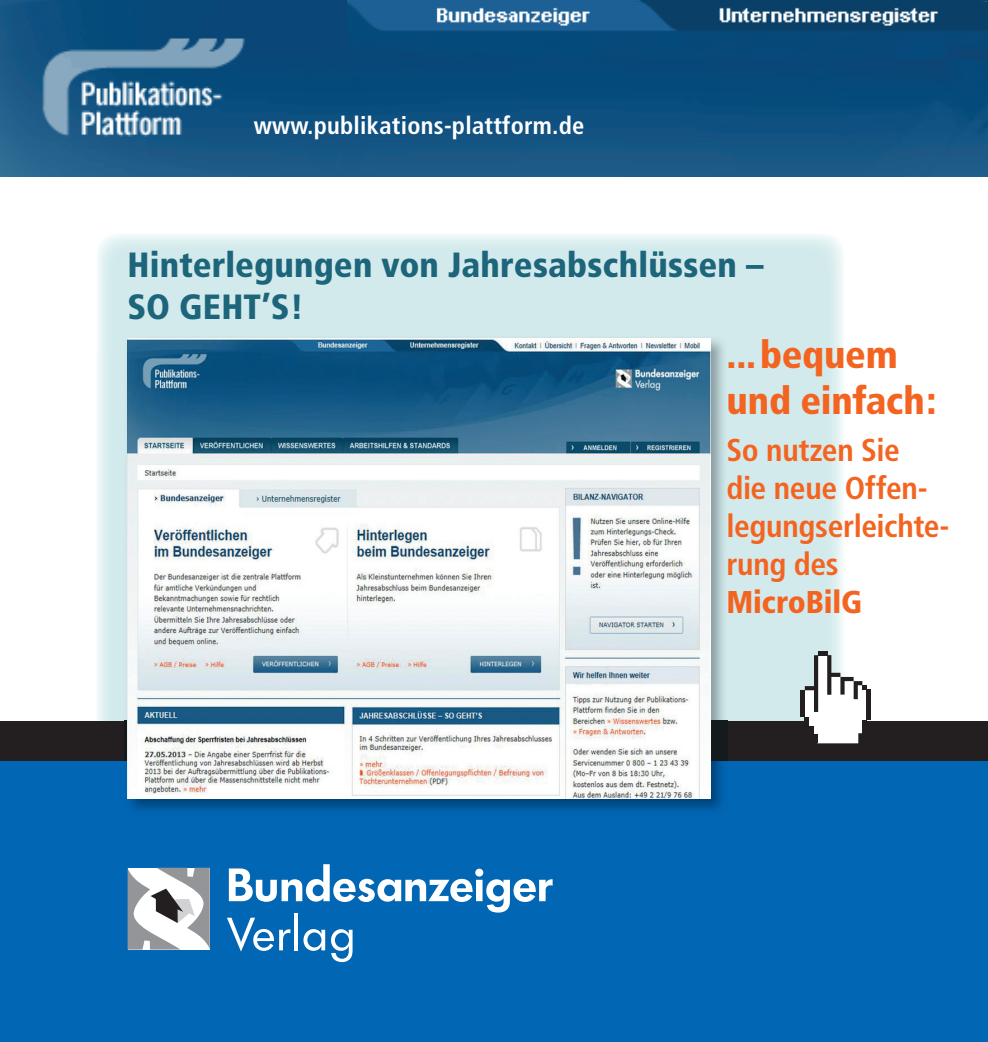
<style>
.page{position:relative;width:988px;height:1042px;background:#fff}
.page>*{position:absolute;margin:0;border:0;box-sizing:border-box;transform-origin:0 0}
.t1{font:900 condensed 38.5px/46.2px "Frutiger";letter-spacing:-.005em;color:#f36421}
.t2{font:900 condensed 35px/42px "Frutiger";letter-spacing:.005em;color:#1c657b}
.t3{font:700 condensed 31.5px/37.8px "Frutiger";letter-spacing:-.01em;color:#f36421}
.t4{font:700 condensed 24.5px "Frutiger";letter-spacing:.01em;color:#fff}
.s1{font-weight:900}
</style>
<div class="page">
<img style="left:96px;top:354px;width:29px;height:367px">
<div style="left:727px;top:354px;width:116px;height:367px;background:#d3eaec"></div>
<div style="left:0;top:760px;width:987px;height:282px;background:#0166b3"></div>
<svg style="left:227px;top:864px;width:325px;height:98px"></svg>
<svg style="left:127px;top:867px;width:83px;height:82px;background:#bec0c3"></svg>
<div style="left:0;top:721px;width:987px;height:39px;background:#231f20"></div>
<img style="left:0;top:0;width:987px;height:176px">
<img style="left:348px;top:27px;width:639px;height:32px">
<img style="left:125px;top:336px;width:602px;height:474px">
<img style="left:127px;top:339px;width:583px;height:459px">
<hr style="left:800px;top:690px;width:4px;height:27px;background:#231f20">
<hr style="left:866px;top:689px;width:4px;height:31px;background:#231f20">
<svg style="left:802px;top:651px;width:65px;height:93px"></svg>
<svg style="left:347px;top:0;width:641px;height:27px;background:#33678f"></svg>
<p class="t4" style="left:253px;top:111px;width:332px">www.publikations-plattform.de</p>
<p class="t2" style="left:127px;top:244px;width:637px">Hinterlegungen von Jahresabschlüssen –<br>SO GEHT’S!</p>
<p class="t1" style="left:726px;top:331px;width:211px">...bequem und einfach:</p>
<p class="t3" style="left:726px;top:432px;width:224px">So nutzen Sie<br>die neue Offen&shy;legungserleichte&shy;rung des<br><span class="s1">MicroBilG</span></p>
</div>
